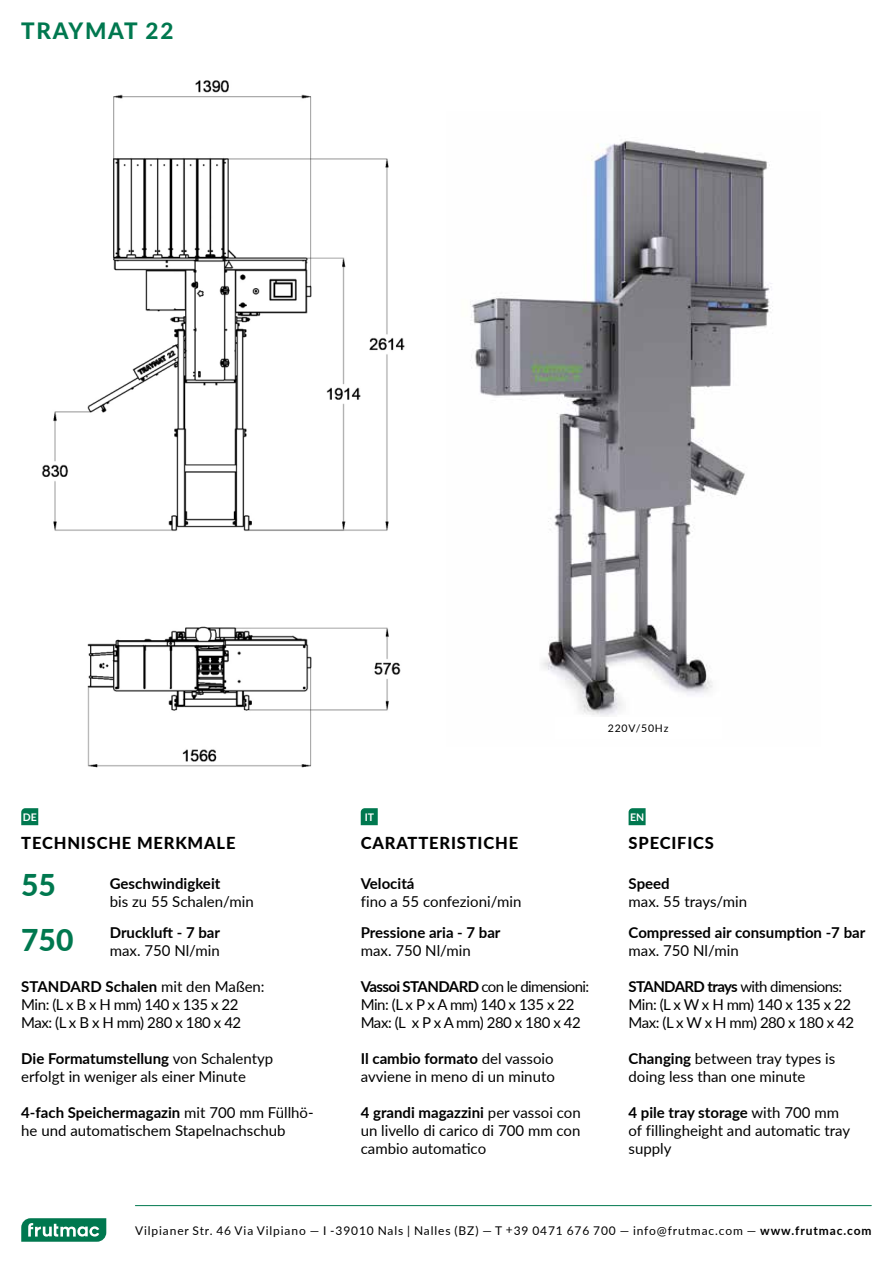
<style>
.page{position:relative;width:893px;height:1263px;background:#fff}
.page>*{position:absolute;margin:0;border:0;box-sizing:border-box;transform-origin:0 0}
.t1{font:800 30px "Lato";color:#00784f}
.t2{font:800 22.5px "Lato";letter-spacing:.075em;color:#00784f}
.t3{font:800 16.5px "Lato";letter-spacing:.05em;color:#000}
.t4{font:15px/18px "Lato";color:#000}
.t5{font:15px/18px "Lato";letter-spacing:-.035em;color:#000}
.t6{font:700 15px "Lato";color:#000}
.t7{font:15px/18px "Lato";letter-spacing:-.03em;color:#000}
.t8{font:12px "Lato";letter-spacing:.075em;color:#000}
.t9{font:10.5px "Lato";letter-spacing:.075em;color:#000}
.t10{font:700 10.5px "Lato";color:#fff}
.s1{font-weight:700}
</style>
<div class="page">
<svg style="left:21px;top:1218px;width:85px;height:24px;background:#3a9777"></svg>
<hr style="left:135px;top:1205px;width:736px;height:1px;background:#00784f">
<img style="left:470px;top:140px;width:303px;height:576px">
<svg style="left:21px;top:808px;width:17px;height:17px"></svg>
<svg style="left:361px;top:808px;width:17px;height:17px"></svg>
<svg style="left:629px;top:808px;width:17px;height:17px"></svg>
<img style="left:41px;top:80px;width:364px;height:688px">
<h2 class="t2" style="left:21px;top:14px;width:154px">TRAYMAT 22</h2>
<p class="t9" style="left:608px;top:720px;width:62px">220V/50Hz</p>
<p class="t10" style="left:23px;top:809px;width:16px">DE</p>
<p class="t10" style="left:365px;top:809px;width:11px">IT</p>
<p class="t10" style="left:630px;top:809px;width:16px">EN</p>
<p class="t3" style="left:21px;top:831px;width:216px">TECHNISCHE MERKMALE</p>
<p class="t6" style="left:110px;top:873px;width:112px">Geschwindigkeit</p>
<p class="t4" style="left:110px;top:892px;width:146px">bis zu 55 Schalen/min</p>
<p class="t6" style="left:110px;top:922px;width:112px">Druckluft - 7 bar</p>
<p class="t4" style="left:110px;top:941px;width:112px">max. 750 Nl/min</p>
<p class="t7" style="left:21px;top:977px;width:245px"><span class="s1">STANDARD Schalen</span> mit den Maßen:<br>Min: (L x B x H mm) 140 x 135 x 22<br>Max: (L x B x H mm) 280 x 180 x 42</p>
<p class="t4" style="left:21px;top:1049px;width:254px"><span class="s1">Die Formatumstellung</span> von Schalentyp erfolgt in weniger als einer Minute</p>
<p class="t4" style="left:21px;top:1103px;width:294px"><span class="s1">4-fach Speichermagazin</span> mit 700 mm Füllhö&shy;he und automatischem Stapelnachschub</p>
<h1 class="t1" style="left:21px;top:863px;width:36px">55</h1>
<h1 class="t1" style="left:21px;top:917px;width:54px">750</h1>
<p class="t3" style="left:361px;top:831px;width:159px">CARATTERISTICHE</p>
<p class="t6" style="left:361px;top:873px;width:55px">Velocitá</p>
<p class="t4" style="left:361px;top:892px;width:162px">fino a 55 confezioni/min</p>
<p class="t6" style="left:361px;top:922px;width:141px">Pressione aria - 7 bar</p>
<p class="t4" style="left:361px;top:941px;width:112px">max. 750 Nl/min</p>
<p class="t5" style="left:361px;top:977px;width:230px"><span class="s1">Vassoi STANDARD</span> con le dimensioni:<br>Min: (L x P x A mm) 140 x 135 x 22<br>Max: (L x P x A mm) 280 x 180 x 42</p>
<p class="t4" style="left:361px;top:1049px;width:196px"><span class="s1">Il cambio formato</span> del vassoio avviene in meno di un minuto</p>
<p class="t4" style="left:361px;top:1103px;width:222px;text-align:justify"><span class="s1">4 grandi magazzini</span> per vassoi con un livello di carico di 700 mm con cambio automatico</p>
<p class="t3" style="left:629px;top:831px;width:87px">SPECIFICS</p>
<p class="t6" style="left:629px;top:873px;width:43px">Speed</p>
<p class="t4" style="left:629px;top:892px;width:120px">max. 55 trays/min</p>
<p class="t6" style="left:629px;top:922px;width:238px">Compressed air consumption -7 bar</p>
<p class="t4" style="left:629px;top:941px;width:112px">max. 750 Nl/min</p>
<p class="t5" style="left:629px;top:977px;width:227px"><span class="s1">STANDARD trays</span> with dimensions:<br>Min: (L x W x H mm) 140 x 135 x 22<br>Max: (L x W x H mm) 280 x 180 x 42</p>
<p class="t4" style="left:629px;top:1049px;width:208px"><span class="s1">Changing</span> between tray types is doing less than one minute</p>
<p class="t4" style="left:629px;top:1103px;width:223px"><span class="s1">4 pile tray storage</span> with 700 mm of fillingheight and automatic tray supply</p>
<p class="t8" style="left:135px;top:1222px;width:738px">Vilpianer Str. 46 Via Vilpiano — I -39010 Nals | Nalles (BZ) — T +39 0471 676 700 — info@frutmac.com — <span class="s1">www.frutmac.com</span></p>
</div>
